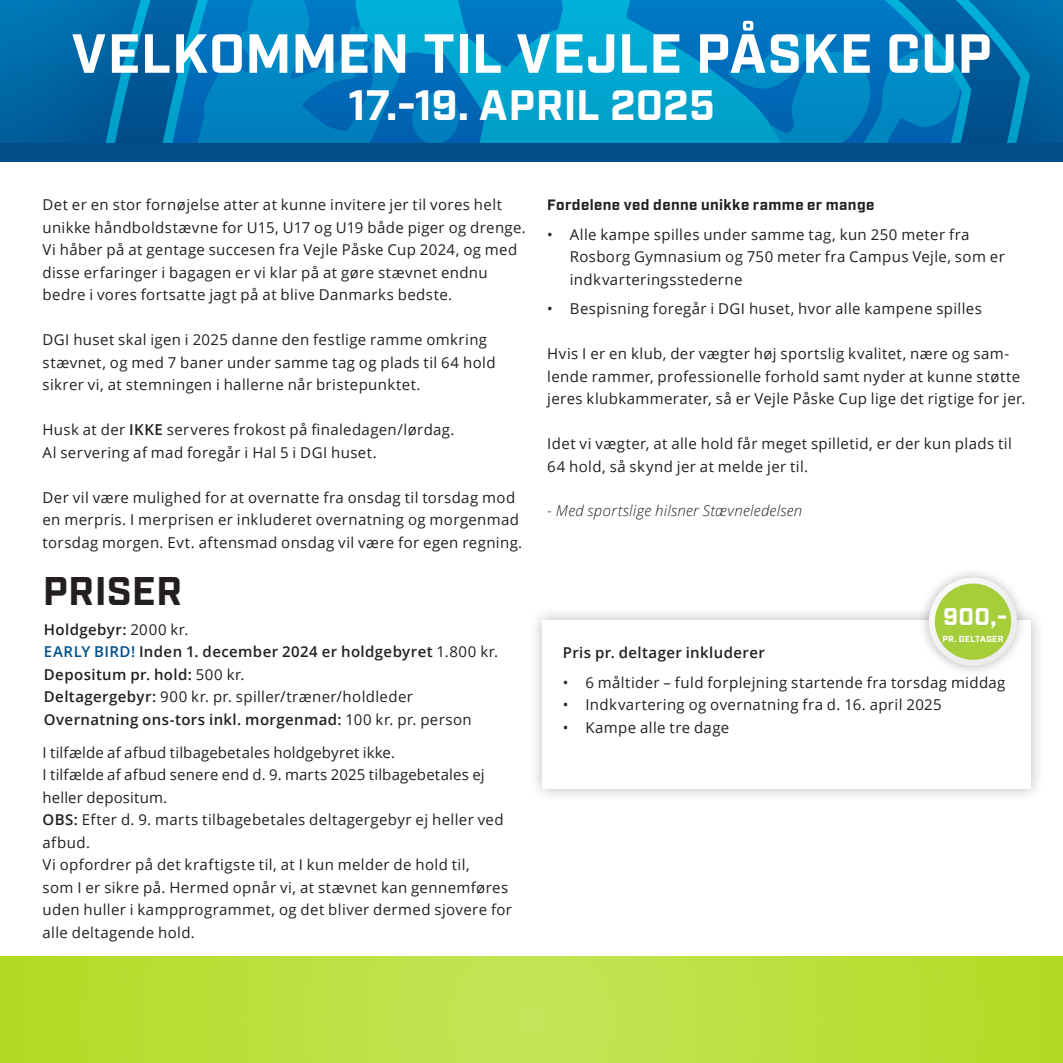
<style>
.page{position:relative;width:1063px;height:1063px;background:#fff}
.page>*{position:absolute;margin:0;border:0;box-sizing:border-box;transform-origin:0 0}
.t1{font:700 55px "Industry";letter-spacing:.005em;color:#fff}
.t2{font:700 42.5px "Industry";color:#fff}
.t3{font:700 40px "Industry";letter-spacing:.005em;color:#231f20}
.t4{font:700 24.25px "Industry";color:#fff}
.t5{font:15px/22.5px "Open Sans";letter-spacing:.025em;color:#231f20}
.t6{font:600 15px "Open Sans";letter-spacing:.025em;color:#231f20}
.t7{font:700 15px "Industry";letter-spacing:.025em;color:#231f20}
.t8{font:italic 300 15px "Open Sans";letter-spacing:.02em;color:#231f20}
.t9{font:700 8.75px "Industry";letter-spacing:.035em;color:#fff}
.s1{font-weight:600}
.s2{font-weight:400}
.s3{color:#004f8a}
</style>
<div class="page">
<svg style="left:0;top:956px;width:1063px;height:107px"></svg>
<svg style="left:0;top:0;width:1063px;height:143px;fill:#0068a5"></svg>
<svg style="left:65px;top:0;width:965px;height:143px"></svg>
<div style="left:0;top:143px;width:1063px;height:19px;background:#004d88"></div>
<div style="left:529px;top:606px;width:516px;height:197px;background:#231f20;opacity:.3"></div>
<div style="left:542px;top:620px;width:489px;height:169px;background:#fff"></div>
<div style="left:918px;top:567px;width:110px;height:110px;background:#231f20;opacity:.3"></div>
<svg style="left:929px;top:578px;width:88px;height:88px"></svg>
<div style="left:935px;top:584px;width:76px;height:76px;background:#a6ce3b;border-radius:50%"></div>
<p class="t1" style="left:71px;top:21px;width:922px">VELKOMMEN TIL VEJLE PÅSKE CUP</p>
<p class="t2" style="left:348px;top:80px;width:368px">17.-19. APRIL 2025</p>
<p class="t5" style="left:43px;top:193px;width:485px">Det er en stor fornøjelse atter at kunne invitere jer til vores helt unikke håndboldstævne for U15, U17 og U19 både piger og drenge.<br>Vi håber på at gentage succesen fra Vejle Påske Cup 2024, og med disse erfaringer i bagagen er vi klar på at gøre stævnet endnu bedre i vores fortsatte jagt på at blive Danmarks bedste.</p>
<p class="t5" style="left:43px;top:328px;width:455px">DGI huset skal igen i 2025 danne den festlige ramme omkring stævnet, og med 7 baner under samme tag og plads til 64 hold sikrer vi, at stemningen i hallerne når bristepunktet.</p>
<p class="t5" style="left:43px;top:418px;width:414px">Husk at der <span class="s1">IKKE</span> serveres frokost på finaledagen/lørdag.<br>Al servering af mad foregår i Hal 5 i DGI huset.</p>
<p class="t5" style="left:43px;top:485px;width:481px">Der vil være mulighed for at overnatte fra onsdag til torsdag mod en merpris. I merprisen er inkluderet overnatning og morgenmad torsdag morgen. Evt. aftensmad onsdag vil være for egen regning.</p>
<p class="t3" style="left:43px;top:567px;width:141px">PRISER</p>
<p class="t6" style="left:44px;top:619px;width:146px">Holdgebyr: <span class="s2">2000 kr.</span></p>
<p class="t6" style="left:44px;top:642px;width:456px"><span class="s3">EARLY BIRD!</span> Inden 1. december 2024 er holdgebyret <span class="s2">1.800 kr.</span></p>
<p class="t6" style="left:44px;top:664px;width:202px">Depositum pr. hold: <span class="s2">500 kr.</span></p>
<p class="t5" style="left:44px;top:685px;width:371px"><span class="s1">Deltagergebyr:</span> 900 kr. pr. spiller/træner/holdleder</p>
<p class="t6" style="left:44px;top:709px;width:429px">Overnatning ons-tors inkl. morgenmad: <span class="s2">100 kr. pr. person</span></p>
<p class="t5" style="left:43px;top:741px;width:354px">I tilfælde af afbud tilbagebetales holdgebyret ikke.</p>
<p class="t5" style="left:43px;top:763px;width:463px">I tilfælde af afbud senere end d. 9. marts 2025 tilbagebetales ej heller depositum.<br><span class="s1">OBS:</span> Efter d. 9. marts tilbagebetales deltagergebyr ej heller ved afbud.</p>
<p class="t5" style="left:43px;top:853px;width:471px">Vi opfordrer på det kraftigste til, at I kun melder de hold til,<br>som I er sikre på. Hermed opnår vi, at stævnet kan gennemføres uden huller i kampprogrammet, og det bliver dermed sjovere for alle deltagende hold.</p>
<p class="t7" style="left:547px;top:196px;width:329px">Fordelene ved denne unikke ramme er mange</p>
<p class="t5" style="left:547px;top:223px;width:424px">• Alle kampe spilles under samme tag, kun 250 meter fra</p>
<p class="t5" style="left:570px;top:245px;width:437px">Rosborg Gymnasium og 750 meter fra Campus Vejle, som er indkvarteringsstederne</p>
<p class="t5" style="left:547px;top:297px;width:436px">• Bespisning foregår i DGI huset, hvor alle kampene spilles</p>
<p class="t5" style="left:547px;top:342px;width:480px">Hvis I er en klub, der vægter høj sportslig kvalitet, nære og sam&shy;lende rammer, professionelle forhold samt nyder at kunne støtte jeres klubkammerater, så er Vejle Påske Cup lige det rigtige for jer.</p>
<p class="t5" style="left:547px;top:432px;width:466px">Idet vi vægter, at alle hold får meget spilletid, er der kun plads til<br>64 hold, så skynd jer at melde jer til.</p>
<p class="t8" style="left:547px;top:500px;width:256px">- Med sportslige hilsner Stævneledelsen</p>
<p class="t4" style="left:943px;top:602px;width:66px">900,-</p>
<p class="t9" style="left:942px;top:633px;width:63px">PR. DELTAGER</p>
<p class="t6" style="left:563px;top:643px;width:203px">Pris pr. deltager inkluderer</p>
<p class="t5" style="left:563px;top:671px;width:444px">• 6 måltider – fuld forplejning startende fra torsdag middag</p>
<p class="t5" style="left:563px;top:693px;width:380px">• Indkvartering og overnatning fra d. 16. april 2025</p>
<p class="t5" style="left:563px;top:716px;width:168px">• Kampe alle tre dage</p>
</div>
